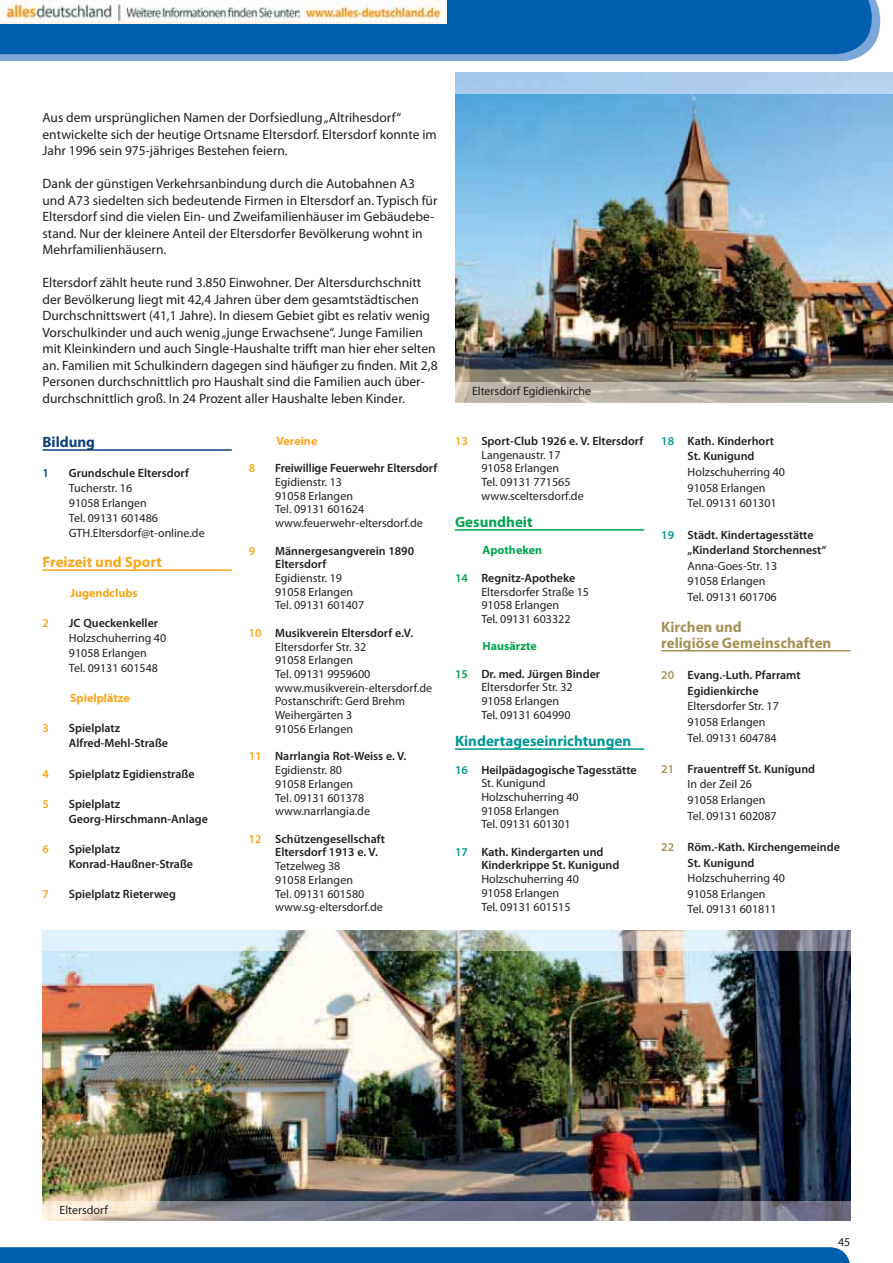
<style>
.page{position:relative;width:893px;height:1263px;background:#fff}
.page>*{position:absolute;margin:0;border:0;box-sizing:border-box;transform-origin:0 0}
.t1{font:700 15px/15.6px "Myriad Pro";color:#a69256}
.t2{font:700 15px "Myriad Pro";color:#009793}
.t3{font:700 15px "Myriad Pro";color:#faa61a}
.t4{font:700 15px "Myriad Pro";color:#00a650}
.t5{font:700 15px "Myriad Pro";color:#0b3f7e}
.t6{font:13.5px/16.5px "Myriad Pro";color:#231f20}
.t7{font:12px/13.6px "Myriad Pro";color:#231f20}
.t8{font:600 12px/15.6px "Myriad Pro";color:#231f20}
.t9{font:700 12px "Myriad Pro";color:#faa61a}
.t10{font:700 12px "Myriad Pro";color:#00a650}
.t11{font:600 12px "Myriad Pro";color:#faa61a}
.t12{font:600 12px "Myriad Pro";color:#0b3f7e}
.s1{font-weight:600;color:#faa61a}
.s2{font-weight:600}
.s3{color:#faa61a}
.s4{font-weight:600;color:#00a650}
.s5{font-weight:600;color:#009793}
.s6{color:#009793}
.s7{color:#a69256}
.s8{font-weight:600;color:#a69256}
</style>
<div class="page">
<svg style="left:0;top:0;width:880px;height:61px;background:#7fa9d8"></svg>
<div style="left:0;top:0;width:872px;height:54px;background:#0060af"></div>
<hr style="left:43px;top:449px;width:189px;height:2px;background:#0b3f7e">
<hr style="left:43px;top:569px;width:189px;height:2px;background:#faa61a">
<hr style="left:455px;top:529px;width:189px;height:2px;background:#00a650">
<hr style="left:455px;top:748px;width:189px;height:2px;background:#009793">
<hr style="left:661px;top:650px;width:189px;height:1px;background:#a69256">
<img style="left:455px;top:382px;width:438px;height:21px">
<div style="left:0;top:1247px;width:850px;height:16px;background:#0060af"></div>
<img style="left:455px;top:94px;width:438px;height:288px">
<img style="left:43px;top:931px;width:807px;height:289px">
<img style="left:43px;top:951px;width:807px;height:249px">
<img style="left:0;top:0;width:446px;height:24px">
<p class="t6" style="left:43px;top:111px;width:396px">Aus dem ursprünglichen Namen der Dorfsiedlung „Altrihesdorf“ entwickelte sich der heutige Ortsname Eltersdorf. Eltersdorf konnte im<br>Jahr 1996 sein 975-jähriges Bestehen feiern.</p>
<p class="t6" style="left:43px;top:177px;width:396px">Dank der günstigen Verkehrsanbindung durch die Autobahnen A3 und A73 siedelten sich bedeutende Firmen in Eltersdorf an. Typisch für Eltersdorf sind die vielen Ein- und Zweifamilienhäuser im Gebäudebe&shy;stand. Nur der kleinere Anteil der Eltersdorfer Bevölkerung wohnt in Mehrfamilienhäusern.</p>
<p class="t6" style="left:43px;top:276px;width:397px">Eltersdorf zählt heute rund 3.850 Einwohner. Der Altersdurchschnitt der Bevölkerung liegt mit 42,4 Jahren über dem gesamtstädtischen Durchschnittswert (41,1 Jahre). In diesem Gebiet gibt es relativ wenig Vorschulkinder und auch wenig „junge Erwachsene“. Junge Familien mit Kleinkindern und auch Single-Haushalte trifft man hier eher selten an. Familien mit Schulkindern dagegen sind häufiger zu finden. Mit 2,8<br>Personen durchschnittlich pro Haushalt sind die Familien auch über&shy;durchschnittlich groß. In 24 Prozent aller Haushalte leben Kinder.</p>
<p class="t5" style="left:43px;top:436px;width:54px">Bildung</p>
<p class="t12" style="left:43px;top:469px;width:8px">1</p>
<p class="t8" style="left:69px;top:466px;width:122px">Grundschule Eltersdorf</p>
<p class="t7" style="left:69px;top:482px;width:137px;line-height:15px">Tucherstr. 16<br>91058 Erlangen<br>Tel. 09131 601486<br>GTH.Eltersdorf@t-online.de</p>
<p class="t3" style="left:43px;top:557px;width:121px">Freizeit und Sport</p>
<p class="t9" style="left:70px;top:589px;width:69px">Jugendclubs</p>
<p class="t11" style="left:43px;top:619px;width:8px">2</p>
<p class="t8" style="left:69px;top:617px;width:91px">JC Queckenkeller</p>
<p class="t7" style="left:69px;top:632px;width:99px;line-height:15px">Holzschuherring 40<br>91058 Erlangen<br>Tel. 09131 601548</p>
<p class="t9" style="left:70px;top:694px;width:61px">Spielplätze</p>
<p class="t11" style="left:43px;top:724px;width:8px">3</p>
<p class="t8" style="left:69px;top:722px;width:101px;line-height:15px">Spielplatz<br>Alfred-Mehl-Straße</p>
<p class="t11" style="left:43px;top:769px;width:8px">4</p>
<p class="t8" style="left:69px;top:767px;width:127px">Spielplatz Egidienstraße</p>
<p class="t11" style="left:43px;top:799px;width:8px">5</p>
<p class="t8" style="left:69px;top:797px;width:141px;line-height:15px">Spielplatz<br>Georg-Hirschmann-Anlage</p>
<p class="t11" style="left:43px;top:844px;width:8px">6</p>
<p class="t8" style="left:69px;top:842px;width:126px;line-height:15px">Spielplatz<br>Konrad-Haußner-Straße</p>
<p class="t11" style="left:43px;top:889px;width:8px">7</p>
<p class="t8" style="left:69px;top:887px;width:109px">Spielplatz Rieterweg</p>
<p class="t9" style="left:276px;top:436px;width:42px">Vereine</p>
<p class="t11" style="left:249px;top:464px;width:8px">8</p>
<p class="t8" style="left:275px;top:462px;width:164px">Freiwillige Feuerwehr Eltersdorf</p>
<p class="t7" style="left:275px;top:476px;width:149px">Egidienstr. 13<br>91058 Erlangen<br>Tel. 09131 601624 www.feuerwehr-eltersdorf.de</p>
<p class="t11" style="left:249px;top:546px;width:8px">9</p>
<p class="t8" style="left:275px;top:545px;width:140px;line-height:13.6px">Männergesangverein 1890<br>Eltersdorf</p>
<p class="t7" style="left:275px;top:572px;width:91px">Egidienstr. 19<br>91058 Erlangen<br>Tel. 09131 601407</p>
<p class="t7" style="left:275px;top:627px;width:159px;text-indent:-26px"><span class="s1">10</span> <span class="s2">Musikverein Eltersdorf e.V.<br></span>Eltersdorfer Str. 32<br>91058 Erlangen<br>Tel. 09131 9959600 www.musikverein-eltersdorf.de<br>Postanschrift: Gerd Brehm<br>Weihergärten 3<br>91056 Erlangen</p>
<p class="t7" style="left:275px;top:751px;width:133px;text-indent:-26px"><span class="s1">11</span> <span class="s2">Narrlangia Rot-Weiss e. V.<br></span>Egidienstr. 80<br>91058 Erlangen<br>Tel. 09131 601378 www.narrlangia.de</p>
<p class="t8" style="left:275px;top:833px;width:111px;line-height:13.6px;text-indent:-26px"><span class="s3">12</span> Schützengesellschaft<br>Eltersdorf 1913 e. V.</p>
<p class="t7" style="left:275px;top:860px;width:109px">Tetzelweg 38<br>91058 Erlangen<br>Tel. 09131 601580 www.sg-eltersdorf.de</p>
<p class="t7" style="left:472px;top:386px;width:121px">Eltersdorf Egidienkirche</p>
<p class="t7" style="left:481px;top:435px;width:164px;text-indent:-26px"><span class="s1">13</span> <span class="s2">Sport-Club 1926 e. V. Eltersdorf<br></span>Langenaustr. 17<br>91058 Erlangen<br>Tel. 09131 771565 www.sceltersdorf.de</p>
<p class="t4" style="left:455px;top:516px;width:79px">Gesundheit</p>
<p class="t10" style="left:483px;top:546px;width:61px">Apotheken</p>
<p class="t7" style="left:481px;top:572px;width:109px;text-indent:-26px"><span class="s4">14</span> <span class="s2">Regnitz-Apotheke<br></span>Eltersdorfer Straße 15<br>91058 Erlangen<br>Tel. 09131 603322</p>
<p class="t10" style="left:483px;top:642px;width:56px">Hausärzte</p>
<p class="t7" style="left:481px;top:668px;width:120px;text-indent:-26px"><span class="s4">15</span> <span class="s2">Dr. med. Jürgen Binder<br></span>Eltersdorfer Str. 32<br>91058 Erlangen<br>Tel. 09131 604990</p>
<p class="t2" style="left:455px;top:735px;width:178px">Kindertageseinrichtungen</p>
<p class="t7" style="left:481px;top:764px;width:157px;text-indent:-26px"><span class="s5">16</span> <span class="s2">Heilpädagogische Tagesstätte<br></span>St. Kunigund<br>Holzschuherring 40<br>91058 Erlangen<br>Tel. 09131 601301</p>
<p class="t8" style="left:481px;top:846px;width:139px;line-height:13.6px;text-indent:-26px"><span class="s6">17</span> Kath. Kindergarten und<br>Kinderkrippe St. Kunigund</p>
<p class="t7" style="left:481px;top:873px;width:99px;line-height:14.1px">Holzschuherring 40<br>91058 Erlangen<br>Tel. 09131 601515</p>
<p class="t8" style="left:661px;top:434px;width:114px;text-align:center"><span class="s6">18</span> Kath. Kinderhort<br>St. Kunigund</p>
<p class="t7" style="left:688px;top:465px;width:99px;line-height:15.6px">Holzschuherring 40<br>91058 Erlangen<br>Tel. 09131 601301</p>
<p class="t8" style="left:688px;top:528px;width:140px;text-indent:-26px"><span class="s6">19</span> Städt. Kindertagesstätte „Kinderland Storchennest“</p>
<p class="t7" style="left:688px;top:559px;width:91px;line-height:15.6px">Anna-Goes-Str. 13<br>91058 Erlangen<br>Tel. 09131 601706</p>
<p class="t1" style="left:661px;top:621px;width:172px">Kirchen und<br>religiöse Gemeinschaften</p>
<p class="t8" style="left:688px;top:668px;width:115px;text-indent:-26px"><span class="s7">20</span> Evang.-Luth. Pfarramt<br>Egidienkirche</p>
<p class="t7" style="left:688px;top:700px;width:93px;line-height:15.6px">Eltersdorfer Str. 17<br>91058 Erlangen<br>Tel. 09131 604784</p>
<p class="t7" style="left:688px;top:762px;width:129px;line-height:15.6px;text-indent:-26px"><span class="s8">21</span> <span class="s2">Frauentreff St. Kunigund<br></span>In der Zeil 26<br>91058 Erlangen<br>Tel. 09131 602087</p>
<p class="t8" style="left:688px;top:840px;width:154px;text-indent:-26px"><span class="s7">22</span> Röm.-Kath. Kirchengemeinde<br>St. Kunigund</p>
<p class="t7" style="left:688px;top:871px;width:99px;line-height:15.6px">Holzschuherring 40<br>91058 Erlangen<br>Tel. 09131 601811</p>
<p class="t7" style="left:60px;top:1205px;width:50px">Eltersdorf</p>
<p class="t7" style="left:838px;top:1236px;width:14px">45</p>
</div>
